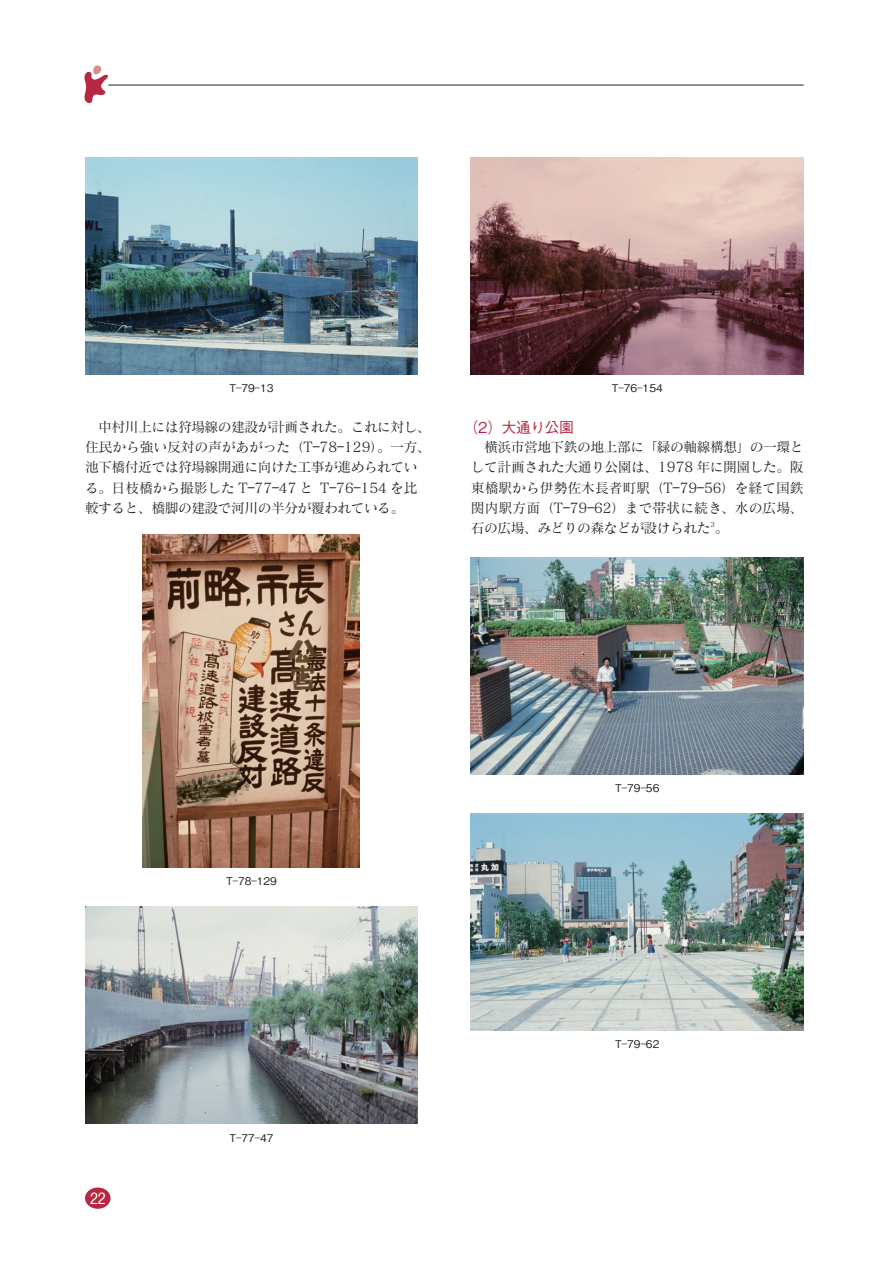
<style>
.page{position:relative;width:893px;height:1263px;background:#fff}
.page>*{position:absolute;margin:0;border:0;box-sizing:border-box;transform-origin:0 0}
.t1{font:500 15.45px "Gothic BBB Pr 6";color:#fff}
.t2{font:500 14.85px "Gothic BBB Pr 6";letter-spacing:-.035em;color:#b62841}
.t3{font:13.8px/20.2px "Matisse Pro M";letter-spacing:-.04em;color:#231f20}
.t4{font:500 10.65px "Gothic BBB Pr 6";color:#231f20}
</style>
<div class="page">
<img style="left:84px;top:79px;width:28px;height:25px">
<hr style="left:108px;top:85px;width:696px;height:1px;background:#231f20">
<img style="left:84px;top:65px;width:24px;height:14px">
<div style="left:85px;top:1187px;width:26px;height:22px;background:#b62841;border-radius:50%"></div>
<img style="left:85px;top:157px;width:333px;height:217px">
<img style="left:143px;top:535px;width:217px;height:332px">
<img style="left:85px;top:907px;width:333px;height:217px">
<img style="left:471px;top:157px;width:333px;height:217px">
<img style="left:471px;top:557px;width:333px;height:217px">
<img style="left:471px;top:813px;width:333px;height:217px">
<p class="t4" style="left:229px;top:380px;width:46px">T―79―13</p>
<p class="t3" style="left:85px;top:416px;width:348px">　中村川上には狩場線の建設が計画された。これに対し、住民から強い反対の声があがった（T―78―129）。一方、池下橋付近では狩場線開通に向けた工事が進められている。日枝橋から撮影した T―77―47 と T―76―154 を比較すると、橋脚の建設で河川の半分が覆われている。</p>
<p class="t4" style="left:612px;top:380px;width:52px">T―76―154</p>
<p class="t2" style="left:463px;top:415px;width:112px">（2）大通り公園</p>
<p class="t3" style="left:471px;top:436px;width:334px;text-align:justify">　横浜市営地下鉄の地上部に「緑の軸線構想」の一環として計画された大通り公園は、1978 年に開園した。阪東橋駅から伊勢佐木長者町駅（T―79―56）を経て国鉄関内駅方面 （T―79―62）まで帯状に続き、水の広場、石の広場、みどりの森などが設けられた<sup>3</sup>。</p>
<p class="t1" style="left:90px;top:1186px;width:17px">22</p>
<p class="t4" style="left:226px;top:873px;width:52px">T―78―129</p>
<p class="t4" style="left:229px;top:1129px;width:46px">T―77―47</p>
<p class="t4" style="left:615px;top:779px;width:46px">T―79―56</p>
<p class="t4" style="left:615px;top:1036px;width:46px">T―79―62</p>
</div>
